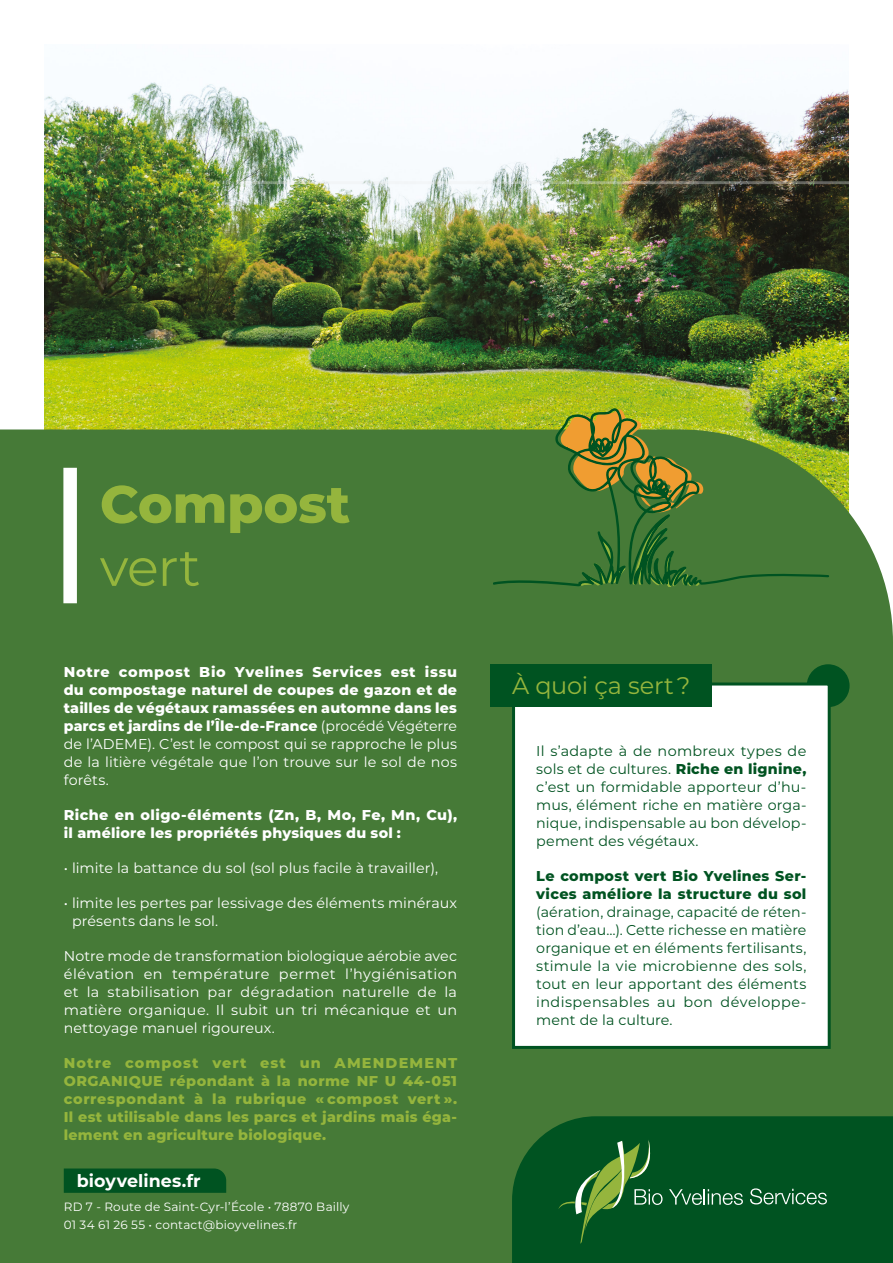
<style>
.page{position:relative;width:893px;height:1263px;background:#fff}
.page>*{position:absolute;margin:0;border:0;box-sizing:border-box;transform-origin:0 0}
.t1{font:800 52.5px "Montserrat";letter-spacing:-.005em;color:#95b53d}
.t2{font:52.5px "Montserrat";color:#95b53d}
.t3{font:24px "Montserrat";letter-spacing:-.01em;color:#95b53d}
.t4{font:700 17.4px "Montserrat";letter-spacing:.005em;color:#fff}
.t5{font:14.25px/18px "Montserrat";letter-spacing:.01em;color:#005321;text-align:justify}
.t6{font:800 14.25px/18px "Montserrat";letter-spacing:.015em;color:#fff;text-align:justify}
.t7{font:14.25px/18px "Montserrat";letter-spacing:.01em;color:#fff}
.t8{font:800 14.25px/18px "Montserrat";letter-spacing:.02em;color:#95b53d;text-align:justify}
.t9{font:800 14.25px/18px "Montserrat";letter-spacing:.025em;color:#005321}
.t10{font:12px/18px "Montserrat";letter-spacing:.015em;color:#fff}
.s1{font-weight:400}
.s2{font-weight:800}
</style>
<div class="page">
<img style="left:45px;top:82px;width:803px;height:347px">
<div style="left:0;top:429px;width:893px;height:834px;background:#467a37"></div>
<svg style="left:494px;top:408px;width:335px;height:179px;background:#577f31"></svg>
<div style="left:807px;top:664px;width:43px;height:43px;background:#005321;border-radius:50%"></div>
<div style="left:514px;top:684px;width:315px;height:363px;background:#fff"></div>
<div style="left:512px;top:682px;width:319px;height:367px;border:3px solid #005321"></div>
<div style="left:491px;top:664px;width:221px;height:42px;background:#005321"></div>
<div style="left:63px;top:468px;width:14px;height:135px;background:#fff"></div>
<div style="left:512px;top:1116px;width:381px;height:147px;background:#005321"></div>
<svg style="left:558px;top:1139px;width:105px;height:105px;background:#246b31"></svg>
<svg style="left:669px;top:1189px;width:74px;height:16px"></svg>
<svg style="left:750px;top:1188px;width:77px;height:16px"></svg>
<svg style="left:64px;top:1168px;width:162px;height:25px;background:#025421"></svg>
<h1 class="t1" style="left:100px;top:466px;width:252px">Compost</h1>
<h1 class="t2" style="left:100px;top:531px;width:102px">vert</h1>
<p class="t6" style="left:64px;top:662px;width:395px">Notre compost Bio Yvelines Services est issu du compostage naturel de coupes de gazon et de tailles de végétaux ramassées en automne dans les parcs et jardins de l’Île-de-France <span class="s1">(procédé Végéterre de l’ADEME). C’est le compost qui se rapproche le plus de la litière végétale que l’on trouve sur le sol de nos forêts.</span></p>
<p class="t6" style="left:64px;top:805px;width:395px">Riche en oligo-éléments (Zn, B, Mo, Fe, Mn, Cu), il améliore les propriétés physiques du sol :</p>
<p class="t7" style="left:64px;top:859px;width:376px">• limite la battance du sol (sol plus facile à travailler),</p>
<p class="t7" style="left:72px;top:894px;width:387px;text-indent:-8px">• limite les pertes par lessivage des éléments minéraux présents dans le sol.</p>
<p class="t7" style="left:64px;top:947px;width:395px;text-align:justify">Notre mode de transformation biologique aérobie avec élévation en température permet l’hygiénisation et la stabilisation par dégradation naturelle de la matière organique. Il subit un tri mécanique et un nettoyage manuel rigoureux.</p>
<p class="t8" style="left:64px;top:1053px;width:395px">Notre compost vert est un AMENDEMENT ORGANIQUE répondant à la norme NF U 44-051 correspondant à la rubrique « compost vert ».<br>Il est utilisable dans les parcs et jardins mais éga&shy;lement en agriculture biologique.</p>
<p class="t4" style="left:77px;top:1168px;width:126px">bioyvelines.fr</p>
<p class="t10" style="left:64px;top:1197px;width:287px">RD 7 - Route de Saint-Cyr-l’École • 78870 Bailly<br>01 34 61 26 55 • contact@bioyvelines.fr</p>
<h2 class="t3" style="left:512px;top:669px;width:180px">À quoi ça sert ?</h2>
<p class="t5" style="left:536px;top:741px;width:272px">Il s’adapte à de nombreux types de sols et de cultures. <span class="s2">Riche en lignine, </span>c’est un formidable apporteur d’hu&shy;mus, élément riche en matière orga&shy;nique, indispensable au bon dévelop&shy;pement des végétaux.</p>
<p class="t9" style="left:536px;top:866px;width:272px">Le compost vert Bio Yvelines Ser&shy;vices améliore la structure du sol</p>
<p class="t5" style="left:536px;top:902px;width:272px">(aération, drainage, capacité de réten&shy;tion d’eau…). Cette richesse en matière organique et en éléments fertilisants, stimule la vie microbienne des sols, tout en leur apportant des éléments indispensables au bon développe&shy;ment de la culture.</p>
</div>
